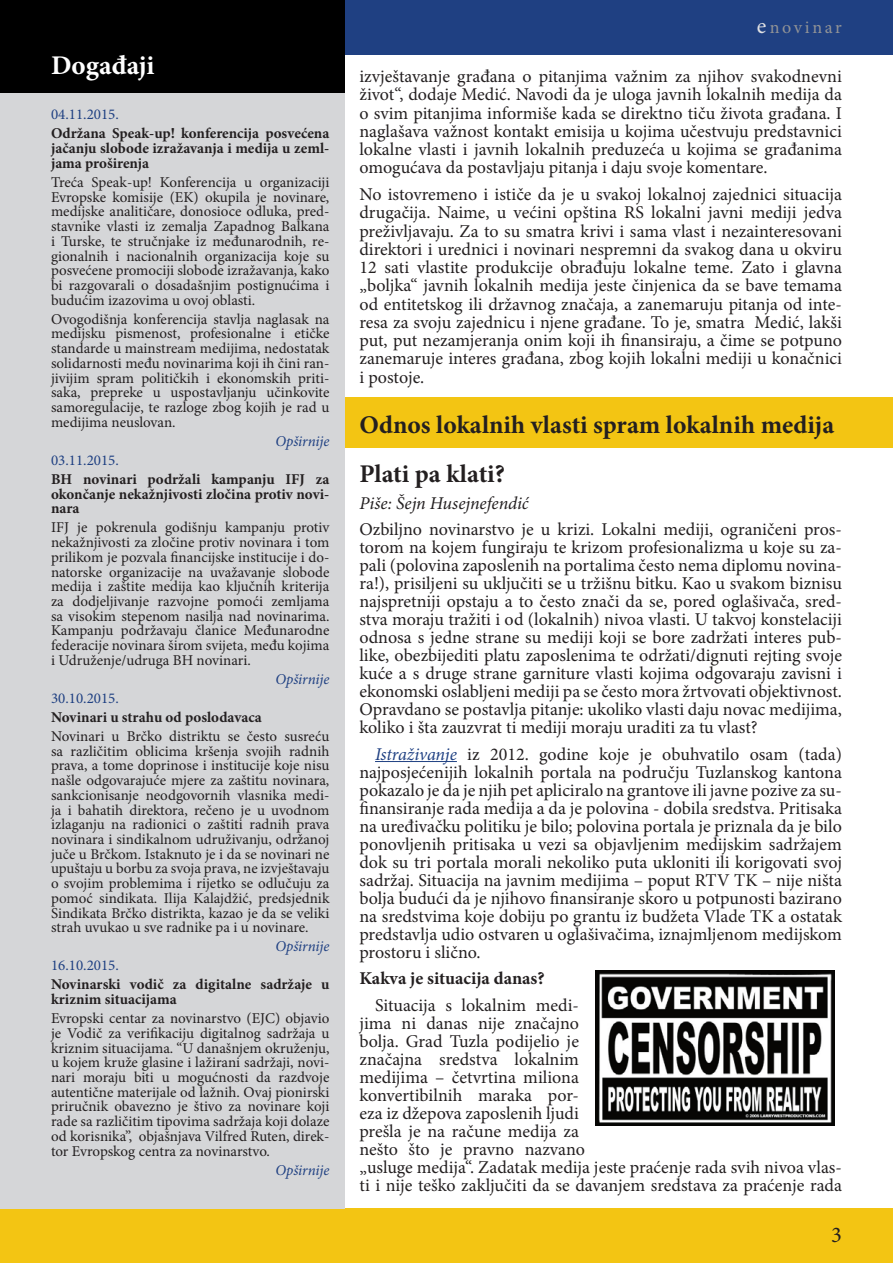
<style>
.page{position:relative;width:893px;height:1263px;background:#fff}
.page>*{position:absolute;margin:0;border:0;box-sizing:border-box;transform-origin:0 0}
.t1{font:700 27px "Minion Pro";color:#fff}
.t2{font:700 25.5px "Minion Pro";color:#231f20}
.t3{font:22.5px "Minion Pro";color:#231f20}
.t4{font:18px/18px "Minion Pro";color:#231f20;text-align:justify}
.t5{font:italic 18px "Minion Pro";color:#231f20}
.t6{font:700 18px "Minion Pro";color:#231f20}
.t7{font:18px "Minion Pro";letter-spacing:.145em;color:#919396}
.t8{font:15px/14.7px "Minion Pro";color:#231f20;text-align:justify}
.t9{font:700 15px/14.7px "Minion Pro";color:#231f20;text-align:justify}
.t10{font:15px "Minion Pro";color:#1f4082}
.t11{font:italic 15px "Minion Pro";letter-spacing:-.01em;color:#1f4082}
.s1{font-size:22.5px;color:#e0e1e3}
.s2{font-style:italic;color:#1f4082}
</style>
<div class="page">
<div style="left:0;top:1209px;width:893px;height:54px;background:#f3c513"></div>
<div style="left:0;top:0;width:893px;height:54px;background:#1f4082"></div>
<div style="left:0;top:398px;width:893px;height:50px;background:#f3c513"></div>
<hr style="left:375px;top:761px;width:82px;height:1px;background:#1f4082">
<div style="left:0;top:0;width:344px;height:94px;background:#000"></div>
<div style="left:0;top:94px;width:344px;height:1115px;background:#d5d6d8"></div>
<img style="left:595px;top:971px;width:240px;height:155px">
<h1 class="t1" style="left:51px;top:46px;width:105px">Događaji</h1>
<p class="t10" style="left:51px;top:105px;width:69px">04.11.2015.</p>
<p class="t9" style="left:51px;top:126px;width:280px">Održana Speak-up! konferencija posvećena jačanju slobode izražavanja i medija u zeml&shy;jama proširenja</p>
<p class="t8" style="left:51px;top:175px;width:280px">Treća Speak-up! Konferencija u organizaciji Evropske komisije (EK) okupila je novinare, medijske analitičare, donosioce odluka, pred&shy;stavnike vlasti iz zemalja Zapadnog Balkana i Turske, te stručnjake iz međunarodnih, re&shy;gionalnih i nacionalnih organizacija koje su posvećene promociji slobode izražavanja, kako bi razgovarali o dosadašnjim postignućima i budućim izazovima u ovoj oblasti.</p>
<p class="t8" style="left:51px;top:312px;width:280px">Ovogodišnja konferencija stavlja naglasak na medijsku pismenost, profesionalne i etičke standarde u mainstream medijima, nedostatak solidarnosti među novinarima koji ih čini ran&shy;jivijim spram političkih i ekonomskih priti&shy;saka, prepreke u uspostavljanju učinkovite samoregulacije, te razloge zbog kojih je rad u medijima neuslovan.</p>
<p class="t11" style="left:275px;top:431px;width:55px">Opširnije</p>
<p class="t10" style="left:51px;top:450px;width:69px">03.11.2015.</p>
<p class="t9" style="left:51px;top:471px;width:280px">BH novinari podržali kampanju IFJ za okončanje nekažnjivosti zločina protiv novi&shy;nara</p>
<p class="t8" style="left:51px;top:520px;width:280px">IFJ je pokrenula godišnju kampanju protiv nekažnjivosti za zločine protiv novinara i tom prilikom je pozvala financijske institucije i do&shy;natorske organizacije na uvažavanje slobode medija i zaštite medija kao ključnih kriterija za dodjeljivanje razvojne pomoći zemljama sa visokim stepenom nasilja nad novinarima.<br>Kampanju podržavaju članice Međunarodne federacije novinara širom svijeta, među kojima i Udruženje/udruga BH novinari.</p>
<p class="t11" style="left:275px;top:669px;width:55px">Opširnije</p>
<p class="t10" style="left:51px;top:688px;width:69px">30.10.2015.</p>
<p class="t9" style="left:51px;top:709px;width:212px">Novinari u strahu od poslodavaca</p>
<p class="t8" style="left:51px;top:729px;width:280px">Novinari u Brčko distriktu se često susreću sa različitim oblicima kršenja svojih radnih prava, a tome doprinose i institucije koje nisu našle odgovarajuće mjere za zaštitu novinara, sankcionisanje neodgovornih vlasnika medi&shy;ja i bahatih direktora, rečeno je u uvodnom izlaganju na radionici o zaštiti radnih prava novinara i sindikalnom udruživanju, održanoj juče u Brčkom. Istaknuto je i da se novinari ne upuštaju u borbu za svoja prava, ne izvještavaju o svojim problemima i rijetko se odlučuju za pomoć sindikata. Ilija Kalajdžić, predsjednik Sindikata Brčko distrikta, kazao je da se veliki strah uvukao u sve radnike pa i u novinare.</p>
<p class="t11" style="left:275px;top:936px;width:55px">Opširnije</p>
<p class="t10" style="left:51px;top:955px;width:69px">16.10.2015.</p>
<p class="t9" style="left:51px;top:977px;width:280px">Novinarski vodič za digitalne sadržaje u kriznim situacijama</p>
<p class="t8" style="left:51px;top:1011px;width:280px">Evropski centar za novinarstvo (EJC) objavio je Vodič za verifikaciju digitalnog sadržaja u kriznim situacijama. “U današnjem okruženju, u kojem kruže glasine i lažirani sadržaji, novi&shy;nari moraju biti u mogućnosti da razdvoje autentične materijale od lažnih. Ovaj pionirski priručnik obavezno je štivo za novinare koji rade sa različitim tipovima sadržaja koji dolaze od korisnika”, objašnjava Vilfred Ruten, direk&shy;tor Evropskog centra za novinarstvo.</p>
<p class="t11" style="left:275px;top:1159px;width:55px">Opširnije</p>
<p class="t7" style="left:757px;top:16px;width:87px"><span class="s1">e</span>novinar</p>
<p class="t4" style="left:359px;top:67px;width:484px">izvještavanje građana o pitanjima važnim za njihov svakodnevni život“, dodaje Medić. Navodi da je uloga javnih lokalnih medija da o svim pitanjima informiše kada se direktno tiču života građana. I naglašava važnost kontakt emisija u kojima učestvuju predstavnici lokalne vlasti i javnih lokalnih preduzeća u kojima se građanima omogućava da postavljaju pitanja i daju svoje komentare.</p>
<p class="t4" style="left:359px;top:185px;width:484px">No istovremeno i ističe da je u svakoj lokalnoj zajednici situacija drugačija. Naime, u većini opština RS lokalni javni mediji jedva preživljavaju. Za to su smatra krivi i sama vlast i nezainteresovani direktori i urednici i novinari nespremni da svakog dana u okviru 12 sati vlastite produkcije obrađuju lokalne teme. Zato i glavna „boljka“ javnih lokalnih medija jeste činjenica da se bave temama od entitetskog ili državnog značaja, a zanemaruju pitanja od inte&shy;resa za svoju zajednicu i njene građane. To je, smatra Medić, lakši put, put nezamjeranja onim koji ih finansiraju, a čime se potpuno zanemaruje interes građana, zbog kojih lokalni mediji u konačnici i postoje.</p>
<h2 class="t2" style="left:359px;top:407px;width:476px">Odnos lokalnih vlasti spram lokalnih medija</h2>
<h2 class="t2" style="left:359px;top:456px;width:147px">Plati pa klati?</h2>
<p class="t5" style="left:359px;top:491px;width:171px">Piše: Šejn Husejnefendić</p>
<p class="t4" style="left:359px;top:520px;width:484px">Ozbiljno novinarstvo je u krizi. Lokalni mediji, ograničeni pros&shy;torom na kojem fungiraju te krizom profesionalizma u koje su za&shy;pali (polovina zaposlenih na portalima često nema diplomu novina&shy;ra!), prisiljeni su uključiti se u tržišnu bitku. Kao u svakom biznisu najspretniji opstaju a to često znači da se, pored oglašivača, sred&shy;stva moraju tražiti i od (lokalnih) nivoa vlasti. U takvoj konstelaciji odnosa s jedne strane su mediji koji se bore zadržati interes pub&shy;like, obezbijediti platu zaposlenima te održati/dignuti rejting svoje kuće a s druge strane garniture vlasti kojima odgovaraju zavisni i ekonomski oslabljeni mediji pa se često mora žrtvovati objektivnost.<br>Opravdano se postavlja pitanje: ukoliko vlasti daju novac medijima, koliko i šta zauzvrat ti mediji moraju uraditi za tu vlast?</p>
<p class="t4" style="left:359px;top:745px;width:484px;text-indent:16px"><span class="s2">Istraživanje</span> iz 2012. godine koje je obuhvatilo osam (tada) najposjećenijih lokalnih portala na području Tuzlanskog kantona pokazalo je da je njih pet apliciralo na grantove ili javne pozive za su&shy;finansiranje rada medija a da je polovina - dobila sredstva. Pritisaka na uređivačku politiku je bilo; polovina portala je priznala da je bilo ponovljenih pritisaka u vezi sa objavljenim medijskim sadržajem dok su tri portala morali nekoliko puta ukloniti ili korigovati svoj sadržaj. Situacija na javnim medijima – poput RTV TK – nije ništa bolja budući da je njihovo finansiranje skoro u potpunosti bazirano na sredstvima koje dobiju po grantu iz budžeta Vlade TK a ostatak predstavlja udio ostvaren u oglašivačima, iznajmljenom medijskom prostoru i slično.</p>
<p class="t6" style="left:359px;top:966px;width:187px">Kakva je situacija danas?</p>
<p class="t4" style="left:359px;top:996px;width:484px;text-align:left;text-indent:16px">Situacija s lokalnim medi-<br>jima ni danas nije značajno<br>bolja. Grad Tuzla podijelio je<br>značajna sredstva lokalnim<br>medijima – četvrtina miliona<br>konvertibilnih maraka por-<br>eza iz džepova zaposlenih ljudi<br>prešla je na račune medija za<br>nešto što je pravno nazvano<br>„usluge medija“. Zadatak medija jeste praćenje rada svih nivoa vlas&shy;ti i nije teško zaključiti da se davanjem sredstava za praćenje rada</p>
<p class="t3" style="left:831px;top:1220px;width:12px">3</p>
</div>
